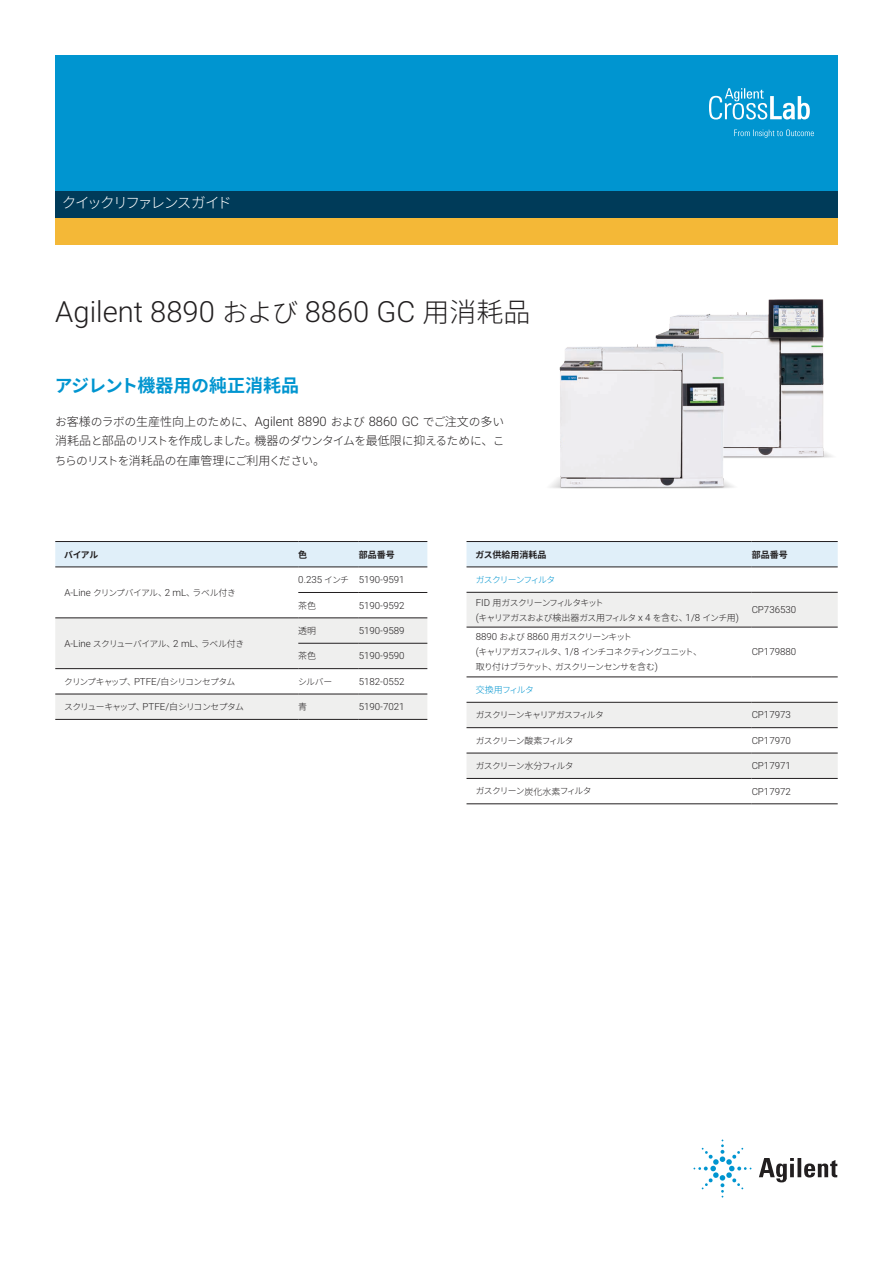
<style>
.page{position:relative;width:893px;height:1263px;background:#fff}
.page>*{position:absolute;margin:0;border:0;box-sizing:border-box;transform-origin:0 0}
.t1{font:300 29.1px "Roboto";color:#221f20}
.t2{font:700 18px "Noto Sans CJ Kjp";color:#0095d0}
.t3{font:300 14.7px "Noto Sans CJ Kjp";letter-spacing:-.12em;color:#fff}
.t4{font:300 12.9px "Roboto";color:#221f20}
.t5{font:300 11.7px/19.5px "Noto Sans CJ Kjp";letter-spacing:-.085em;color:#221f20}
.t6{font:300 9.75px "Roboto";color:#221f20}
.t7{font:700 9px "Noto Sans CJ Kjp";color:#221f20}
.t8{font:300 9px "Noto Sans CJ Kjp";color:#221f20}
.t9{font:300 8.85px/15px "Noto Sans CJ Kjp";letter-spacing:-.095em;color:#221f20}
.t10{font:300 8.85px "Noto Sans CJ Kjp";letter-spacing:-.06em;color:#221f20}
.t11{font:300 8.85px "Noto Sans CJ Kjp";letter-spacing:-.07em;color:#221f20}
.t12{font:300 8.85px "Noto Sans CJ Kjp";letter-spacing:-.11em;color:#0095d0}
.t13{font:700 8.85px "Noto Sans CJ Kjp";color:#221f20}
.s1{font-family:"Noto Sans CJ Kjp";font-size:26.4px}
.s2{font-family:"Noto Sans CJ Kjp";font-size:27px}
.s3{font-size:17.7px}
.s4{font-family:"Noto Sans CJ Kjp";font-size:11.7px}
.s5{font-family:"Noto Sans CJ Kjp";font-size:12px}
.s6{font-size:12px}
.s7{font-family:"Roboto";font-size:9.75px}
.s8{font-size:9px}
.s9{font-family:"Noto Sans CJ Kjp";font-size:8.85px}
.s10{font-size:8.85px}
</style>
<div class="page">
<div style="left:55px;top:217px;width:783px;height:27px;background:#f4b837"></div>
<div style="left:55px;top:190px;width:783px;height:27px;background:#003b59"></div>
<img style="left:655px;top:299px;width:178px;height:159px">
<img style="left:550px;top:343px;width:188px;height:146px">
<div style="left:55px;top:55px;width:783px;height:135px;background:#0095d0"></div>
<svg style="left:709px;top:88px;width:101px;height:32px"></svg>
<svg style="left:734px;top:129px;width:80px;height:8px"></svg>
<div style="left:55px;top:542px;width:372px;height:25px;background:#e0eff9"></div>
<svg style="left:55px;top:619px;width:372px;height:100px"></svg>
<hr style="left:55px;top:618px;width:243px;height:1px;background:#221f20">
<hr style="left:55px;top:668px;width:243px;height:1px;background:#221f20">
<hr style="left:55px;top:719px;width:243px;height:1px;background:#221f20">
<hr style="left:298px;top:719px;width:61px;height:1px;background:#221f20">
<hr style="left:359px;top:719px;width:68px;height:1px;background:#221f20">
<hr style="left:55px;top:541px;width:243px;height:1px;background:#221f20">
<hr style="left:298px;top:541px;width:61px;height:1px;background:#221f20">
<hr style="left:359px;top:541px;width:68px;height:1px;background:#221f20">
<hr style="left:55px;top:567px;width:243px;height:1px;background:#221f20">
<hr style="left:298px;top:567px;width:61px;height:1px;background:#221f20">
<hr style="left:359px;top:567px;width:68px;height:1px;background:#221f20">
<hr style="left:298px;top:592px;width:61px;height:1px;background:#221f20">
<hr style="left:359px;top:592px;width:68px;height:1px;background:#221f20">
<hr style="left:298px;top:618px;width:61px;height:1px;background:#221f20">
<hr style="left:359px;top:618px;width:68px;height:1px;background:#221f20">
<hr style="left:298px;top:643px;width:61px;height:1px;background:#221f20">
<hr style="left:359px;top:643px;width:68px;height:1px;background:#221f20">
<hr style="left:298px;top:668px;width:61px;height:1px;background:#221f20">
<hr style="left:359px;top:668px;width:68px;height:1px;background:#221f20">
<hr style="left:55px;top:694px;width:243px;height:1px;background:#221f20">
<hr style="left:298px;top:694px;width:61px;height:1px;background:#221f20">
<hr style="left:359px;top:694px;width:68px;height:1px;background:#221f20">
<div style="left:466px;top:542px;width:372px;height:25px;background:#e0eff9"></div>
<svg style="left:466px;top:593px;width:372px;height:185px"></svg>
<hr style="left:466px;top:677px;width:286px;height:1px;background:#221f20">
<hr style="left:752px;top:677px;width:86px;height:1px;background:#221f20">
<hr style="left:466px;top:702px;width:286px;height:1px;background:#221f20">
<hr style="left:752px;top:702px;width:86px;height:1px;background:#221f20">
<hr style="left:466px;top:727px;width:286px;height:1px;background:#221f20">
<hr style="left:752px;top:727px;width:86px;height:1px;background:#221f20">
<hr style="left:466px;top:753px;width:286px;height:1px;background:#221f20">
<hr style="left:752px;top:753px;width:86px;height:1px;background:#221f20">
<hr style="left:466px;top:778px;width:286px;height:1px;background:#221f20">
<hr style="left:752px;top:778px;width:86px;height:1px;background:#221f20">
<hr style="left:466px;top:803px;width:286px;height:1px;background:#221f20">
<hr style="left:752px;top:803px;width:86px;height:1px;background:#221f20">
<hr style="left:466px;top:541px;width:286px;height:1px;background:#221f20">
<hr style="left:752px;top:541px;width:86px;height:1px;background:#221f20">
<hr style="left:466px;top:567px;width:286px;height:1px;background:#221f20">
<hr style="left:752px;top:567px;width:86px;height:1px;background:#221f20">
<hr style="left:466px;top:592px;width:286px;height:1px;background:#221f20">
<hr style="left:752px;top:592px;width:86px;height:1px;background:#221f20">
<hr style="left:466px;top:627px;width:286px;height:1px;background:#221f20">
<hr style="left:752px;top:627px;width:86px;height:1px;background:#221f20">
<svg style="left:759px;top:1158px;width:78px;height:24px"></svg>
<svg style="left:693px;top:1139px;width:58px;height:58px"></svg>
<h3 class="t3" style="left:62px;top:194px;width:172px">クイックリファレンスガイド</h3>
<h1 class="t1" style="left:55px;top:291px;width:477px">Agilent 8890 <span class="s1">および</span> 8860 GC <span class="s2">用消耗品</span></h1>
<h2 class="t2" style="left:55px;top:375px;width:246px"><span class="s3">アジレント</span>機器用<span class="s3">の</span>純正消耗品</h2>
<h3 class="t4" style="left:55px;top:412px;width:451px"><span class="s4">お</span><span class="s5">客様</span><span class="s4">のラボの</span><span class="s5">生産性向上</span><span class="s4">のために</span><span class="s5">、</span>Agilent 8890 <span class="s4">および</span> 8860 GC <span class="s4">でご</span><span class="s5">注文</span><span class="s4">の</span><span class="s5">多</span><span class="s4">い</span></h3>
<h3 class="t5" style="left:55px;top:431px;width:451px"><span class="s6">消耗品</span>と<span class="s6">部品</span>のリストを<span class="s6">作成</span>しました<span class="s6">。機器</span>のダウンタイムを<span class="s6">最低限</span>に<span class="s6">抑</span>えるために<span class="s6">、</span>こちらのリストを<span class="s6">消耗品</span>の<span class="s6">在庫管理</span>にご<span class="s6">利用</span>ください<span class="s6">。</span></h3>
<p class="t13" style="left:64px;top:550px;width:36px">バイアル</p>
<p class="t7" style="left:298px;top:550px;width:10px">色</p>
<p class="t7" style="left:359px;top:550px;width:37px">部品番号</p>
<p class="t11" style="left:64px;top:588px;width:173px"><span class="s7">A-Line</span> クリンプバイアル<span class="s8">、</span><span class="s7">2 mL</span><span class="s8">、</span>ラベル<span class="s8">付</span>き</p>
<p class="t6" style="left:298px;top:573px;width:108px">0.235 <span class="s9">インチ</span> 5190-9591</p>
<p class="t8" style="left:298px;top:600px;width:19px">茶色</p>
<p class="t6" style="left:359px;top:598px;width:47px">5190-9592</p>
<p class="t10" style="left:64px;top:638px;width:181px"><span class="s7">A-Line</span> スクリューバイアル<span class="s8">、</span><span class="s7">2 mL</span><span class="s8">、</span>ラベル<span class="s8">付</span>き</p>
<p class="t8" style="left:298px;top:626px;width:19px">透明</p>
<p class="t6" style="left:359px;top:624px;width:47px">5190-9589</p>
<p class="t8" style="left:298px;top:651px;width:19px">茶色</p>
<p class="t6" style="left:359px;top:649px;width:47px">5190-9590</p>
<p class="t9" style="left:64px;top:674px;width:173px">クリンプキャップ<span class="s8">、</span><span class="s7">PTFE/</span><span class="s8">白</span>シリコンセプタム</p>
<p class="t9" style="left:298px;top:674px;width:36px">シルバー</p>
<p class="t6" style="left:359px;top:674px;width:47px">5182-0552</p>
<p class="t9" style="left:64px;top:699px;width:181px">スクリューキャップ<span class="s8">、</span><span class="s7">PTFE/</span><span class="s8">白</span>シリコンセプタム</p>
<p class="t8" style="left:298px;top:702px;width:10px">青</p>
<p class="t6" style="left:359px;top:700px;width:47px">5190-7021</p>
<p class="t7" style="left:475px;top:550px;width:73px"><span class="s10">ガス</span>供給用消耗品</p>
<p class="t7" style="left:752px;top:550px;width:37px">部品番号</p>
<p class="t12" style="left:476px;top:575px;width:81px">ガスクリーンフィルタ</p>
<p class="t9" style="left:476px;top:595px;width:265px"><span class="s7">FID</span> <span class="s8">用</span>ガスクリーンフィルタキット<br><span class="s7">(</span>キャリアガスおよび<span class="s8">検出器</span>ガス<span class="s8">用</span>フィルタ <span class="s7">x 4</span> を<span class="s8">含</span>む<span class="s8">、</span><span class="s7">1/8</span> インチ<span class="s8">用</span><span class="s7">)</span></p>
<p class="t6" style="left:752px;top:603px;width:46px">CP736530</p>
<p class="t9" style="left:476px;top:630px;width:228px"><span class="s7">8890</span> および <span class="s7">8860</span> <span class="s8">用</span>ガスクリーンキット<br><span class="s7">(</span>キャリアガスフィルタ<span class="s8">、</span><span class="s7">1/8</span> インチコネクティングユニット<span class="s8">、取</span>り<span class="s8">付</span>けブラケット<span class="s8">、</span>ガスクリーンセンサを<span class="s8">含</span>む<span class="s7">)</span></p>
<p class="t6" style="left:752px;top:645px;width:46px">CP179880</p>
<p class="t12" style="left:476px;top:685px;width:60px"><span class="s8">交換用</span>フィルタ</p>
<p class="t9" style="left:476px;top:708px;width:130px">ガスクリーンキャリアガスフィルタ</p>
<p class="t6" style="left:752px;top:708px;width:41px">CP17973</p>
<p class="t9" style="left:476px;top:733px;width:99px">ガスクリーン<span class="s8">酸素</span>フィルタ</p>
<p class="t6" style="left:752px;top:733px;width:41px">CP17970</p>
<p class="t9" style="left:476px;top:758px;width:99px">ガスクリーン<span class="s8">水分</span>フィルタ</p>
<p class="t6" style="left:752px;top:759px;width:41px">CP17971</p>
<p class="t9" style="left:476px;top:784px;width:117px">ガスクリーン<span class="s8">炭化水素</span>フィルタ</p>
<p class="t6" style="left:752px;top:784px;width:41px">CP17972</p>
</div>
